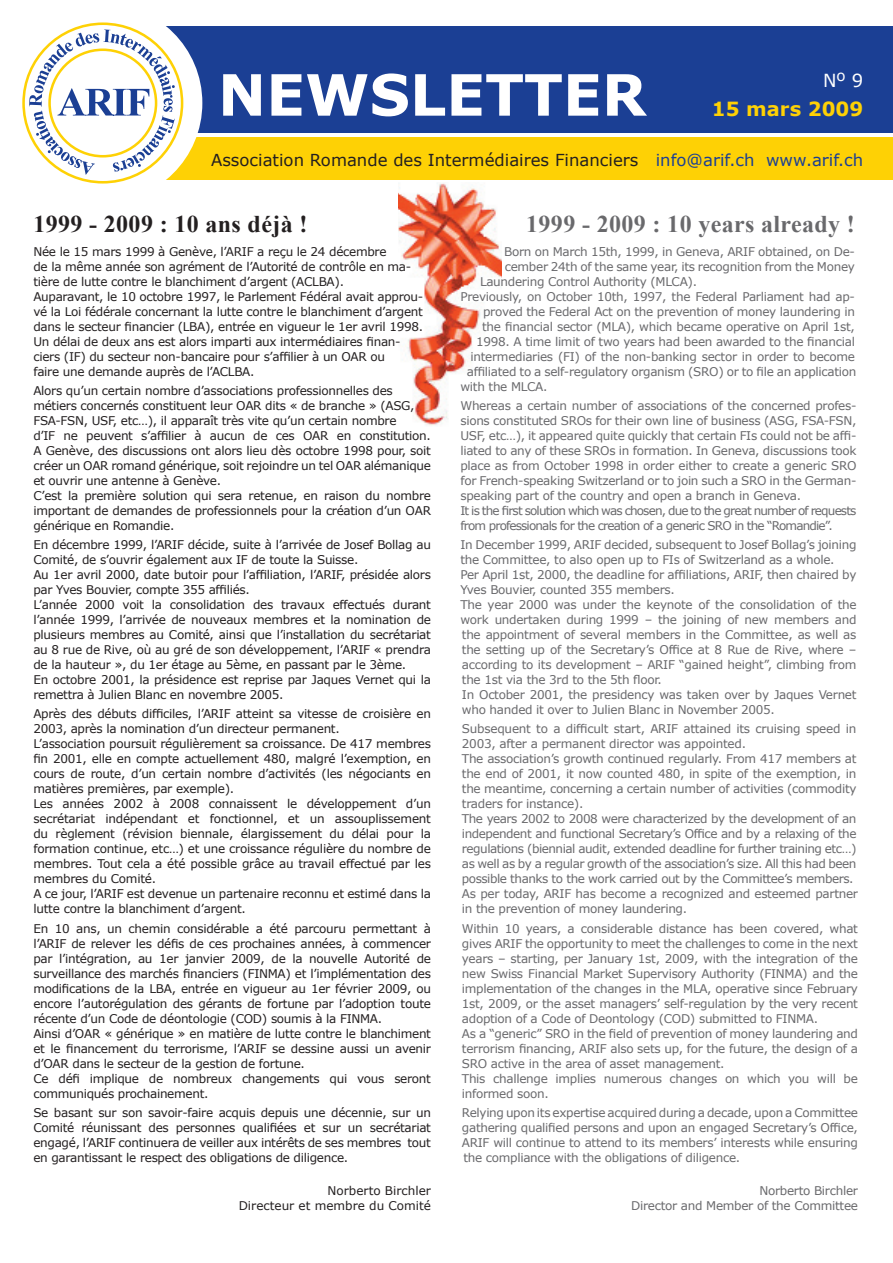
<style>
.page{position:relative;width:893px;height:1263px;background:#fff}
.page>*{position:absolute;margin:0;border:0;box-sizing:border-box;transform-origin:0 0}
.t1{font:700 57px "Verdana";color:#fff}
.t2{font:700 24px "Times New Roman";letter-spacing:.015em;color:#69696c}
.t3{font:700 24px "Times New Roman";letter-spacing:.015em;color:#231f20}
.t4{font:700 19.5px "Verdana";color:#fed105}
.t5{font:18px "Verdana";color:#fff}
.t6{font:16.5px "Verdana";color:#231f20}
.t7{font:12px/15px "Verdana";letter-spacing:-.025em;color:#69696c}
.t8{font:12px/15px "Verdana";letter-spacing:-.025em;color:#231f20}
.t9{font:12px/15px "Verdana";color:#231f20;text-align:right}
.s1{color:#1b3f94}
</style>
<div class="page">
<div style="left:161px;top:26px;width:732px;height:107px;background:#1b3f94"></div>
<div style="left:158px;top:137px;width:735px;height:43px;background:#fed105"></div>
<div style="left:3px;top:3px;width:199px;height:200px;background:#fff;border-radius:50%"></div>
<div style="left:22px;top:22px;width:161px;height:162px;border:3px solid #fed105;border-radius:50%"></div>
<svg style="left:29px;top:29px;width:146px;height:146px"></svg>
<img style="left:398px;top:183px;width:104px;height:243px">
<h1 class="t1" style="left:218px;top:59px;width:430px">NEWSLETTER</h1>
<h3 class="t6" style="left:211px;top:149px;width:654px">Association Romande des Intermédiaires Financiers <span class="s1">info@arif.ch www.arif.ch</span></h3>
<h3 class="t5" style="left:823px;top:69px;width:42px">N<sup>o</sup> 9</h3>
<h3 class="t4" style="left:712px;top:96px;width:153px">15 mars 2009</h3>
<h2 class="t3" style="left:33px;top:207px;width:276px">1999 - 2009 : 10 ans déjà !</h2>
<p class="t8" style="left:33px;top:243px;width:391px">Née le 15 mars 1999 à Genève, l’ARIF a reçu le 24 décembre<br>de la même année son agrément de l’Autorité de contrôle en ma&shy;tière de lutte contre le blanchiment d’argent (ACLBA).<br>Auparavant, le 10 octobre 1997, le Parlement Fédéral avait approu&shy;vé la Loi fédérale concernant la lutte contre le blanchiment d’argent dans le secteur financier (LBA), entrée en vigueur le 1er avril 1998.<br>Un délai de deux ans est alors imparti aux intermédiaires finan&shy;ciers (IF) du secteur non-bancaire pour s’affilier à un OAR ou<br>faire une demande auprès de l’ACLBA.</p>
<p class="t8" style="left:33px;top:383px;width:399px">Alors qu’un certain nombre d’associations professionnelles des métiers concernés constituent leur OAR dits « de branche » (ASG, FSA-FSN, USF, etc…), il apparaît très vite qu’un certain nombre<br>d’IF ne peuvent s’affilier à aucun de ces OAR en constitution.<br>A Genève, des discussions ont alors lieu dès octobre 1998 pour, soit créer un OAR romand générique, soit rejoindre un tel OAR alémanique et ouvrir une antenne à Genève.<br>C’est la première solution qui sera retenue, en raison du nombre important de demandes de professionnels pour la création d’un OAR générique en Romandie.</p>
<p class="t8" style="left:33px;top:537px;width:399px">En décembre 1999, l’ARIF décide, suite à l’arrivée de Josef Bollag au Comité, de s’ouvrir également aux IF de toute la Suisse.<br>Au 1er avril 2000, date butoir pour l’affiliation, l’ARIF, présidée alors par Yves Bouvier, compte 355 affiliés.<br>L’année 2000 voit la consolidation des travaux effectués durant l’année 1999, l’arrivée de nouveaux membres et la nomination de plusieurs membres au Comité, ainsi que l’installation du secrétariat au 8 rue de Rive, où au gré de son développement, l’ARIF « prendra de la hauteur », du 1er étage au 5ème, en passant par le 3ème.<br>En octobre 2001, la présidence est reprise par Jaques Vernet qui la remettra à Julien Blanc en novembre 2005.</p>
<p class="t8" style="left:33px;top:706px;width:399px">Après des débuts difficiles, l’ARIF atteint sa vitesse de croisière en 2003, après la nomination d’un directeur permanent.<br>L’association poursuit régulièrement sa croissance. De 417 membres fin 2001, elle en compte actuellement 480, malgré l’exemption, en cours de route, d’un certain nombre d’activités (les négociants en matières premières, par exemple).<br>Les années 2002 à 2008 connaissent le développement d’un secrétariat indépendant et fonctionnel, et un assouplissement du règlement (révision biennale, élargissement du délai pour la formation continue, etc…) et une croissance régulière du nombre de membres. Tout cela a été possible grâce au travail effectué par les membres du Comité.<br>A ce jour, l’ARIF est devenue un partenaire reconnu et estimé dans la lutte contre la blanchiment d’argent.</p>
<p class="t8" style="left:33px;top:920px;width:399px">En 10 ans, un chemin considérable a été parcouru permettant à l’ARIF de relever les défis de ces prochaines années, à commencer par l’intégration, au 1er janvier 2009, de la nouvelle Autorité de surveillance des marchés financiers (FINMA) et l’implémentation des modifications de la LBA, entrée en vigueur au 1er février 2009, ou encore l’autorégulation des gérants de fortune par l’adoption toute récente d’un Code de déontologie (COD) soumis à la FINMA.<br>Ainsi d’OAR « générique » en matière de lutte contre le blanchiment et le financement du terrorisme, l’ARIF se dessine aussi un avenir d’OAR dans le secteur de la gestion de fortune.<br>Ce défi implique de nombreux changements qui vous seront communiqués prochainement.</p>
<p class="t8" style="left:33px;top:1105px;width:399px;text-align:justify">Se basant sur son savoir-faire acquis depuis une décennie, sur un Comité réunissant des personnes qualifiées et sur un secrétariat engagé, l’ARIF continuera de veiller aux intérêts de ses membres tout en garantissant le respect des obligations de diligence.</p>
<p class="t9" style="left:239px;top:1183px;width:194px">Norberto Birchler<br>Directeur et membre du Comité</p>
<h2 class="t2" style="left:526px;top:207px;width:330px">1999 - 2009 : 10 years already !</h2>
<p class="t7" style="left:504px;top:243px;width:352px">Born on March 15th, 1999, in Geneva, ARIF obtained, on De-</p>
<p class="t7" style="left:505px;top:258px;width:352px">cember 24th of the same year, its recognition from the Money</p>
<p class="t7" style="left:480px;top:273px;width:219px">Laundering Control Authority (MLCA).</p>
<p class="t7" style="left:460px;top:288px;width:396px">Previously, on October 10th, 1997, the Federal Parliament had ap-</p>
<p class="t7" style="left:483px;top:303px;width:373px">proved the Federal Act on the prevention of money laundering in</p>
<p class="t7" style="left:482px;top:318px;width:374px">the financial sector (MLA), which became operative on April 1st,</p>
<p class="t7" style="left:476px;top:333px;width:380px">1998. A time limit of two years had been awarded to the financial</p>
<p class="t7" style="left:471px;top:348px;width:386px">intermediaries (FI) of the non-banking sector in order to become</p>
<p class="t7" style="left:467px;top:363px;width:391px">affiliated to a self-regulatory organism (SRO) or to file an application</p>
<p class="t7" style="left:460px;top:378px;width:89px">with the MLCA.</p>
<p class="t7" style="left:460px;top:398px;width:398px">Whereas a certain number of associations of the concerned profes&shy;sions constituted SROs for their own line of business (ASG, FSA-FSN, USF, etc…), it appeared quite quickly that certain FIs could not be affi&shy;liated to any of these SROs in formation. In Geneva, discussions took place as from October 1998 in order either to create a generic SRO for French-speaking Switzerland or to join such a SRO in the German&shy;speaking part of the country and open a branch in Geneva.<br>It is the first solution which was chosen, due to the great number of requests from professionals for the creation of a generic SRO in the “Romandie”.</p>
<p class="t7" style="left:460px;top:537px;width:398px">In December 1999, ARIF decided, subsequent to Josef Bollag’s joining the Committee, to also open up to FIs of Switzerland as a whole.<br>Per April 1st, 2000, the deadline for affiliations, ARIF, then chaired by Yves Bouvier, counted 355 members.<br>The year 2000 was under the keynote of the consolidation of the work undertaken during 1999 – the joining of new members and the appointment of several members in the Committee, as well as the setting up of the Secretary’s Office at 8 Rue de Rive, where – according to its development – ARIF “gained height”, climbing from the 1st via the 3rd to the 5th floor.<br>In October 2001, the presidency was taken over by Jaques Vernet who handed it over to Julien Blanc in November 2005.</p>
<p class="t7" style="left:462px;top:721px;width:398px">Subsequent to a difficult start, ARIF attained its cruising speed in 2003, after a permanent director was appointed.<br>The association’s growth continued regularly. From 417 members at the end of 2001, it now counted 480, in spite of the exemption, in the meantime, concerning a certain number of activities (commodity traders for instance).<br>The years 2002 to 2008 were characterized by the development of an independent and functional Secretary’s Office and by a relaxing of the regulations (biennial audit, extended deadline for further training etc…) as well as by a regular growth of the association’s size. All this had been possible thanks to the work carried out by the Committee’s members.<br>As per today, ARIF has become a recognized and esteemed partner in the prevention of money laundering.</p>
<p class="t7" style="left:462px;top:920px;width:398px">Within 10 years, a considerable distance has been covered, what gives ARIF the opportunity to meet the challenges to come in the next years – starting, per January 1st, 2009, with the integration of the new Swiss Financial Market Supervisory Authority (FINMA) and the implementation of the changes in the MLA, operative since February 1st, 2009, or the asset managers’ self-regulation by the very recent adoption of a Code of Deontology (COD) submitted to FINMA.<br>As a “generic” SRO in the field of prevention of money laundering and terrorism financing, ARIF also sets up, for the future, the design of a SRO active in the area of asset management.<br>This challenge implies numerous changes on which you will be informed soon.</p>
<p class="t7" style="left:462px;top:1105px;width:398px;text-align:justify">Relying upon its expertise acquired during a decade, upon a Committee gathering qualified persons and upon an engaged Secretary’s Office, ARIF will continue to attend to its members’ interests while ensuring the compliance with the obligations of diligence.</p>
<p class="t7" style="left:631px;top:1183px;width:228px;text-align:right">Norberto Birchler<br>Director and Member of the Committee</p>
</div>
